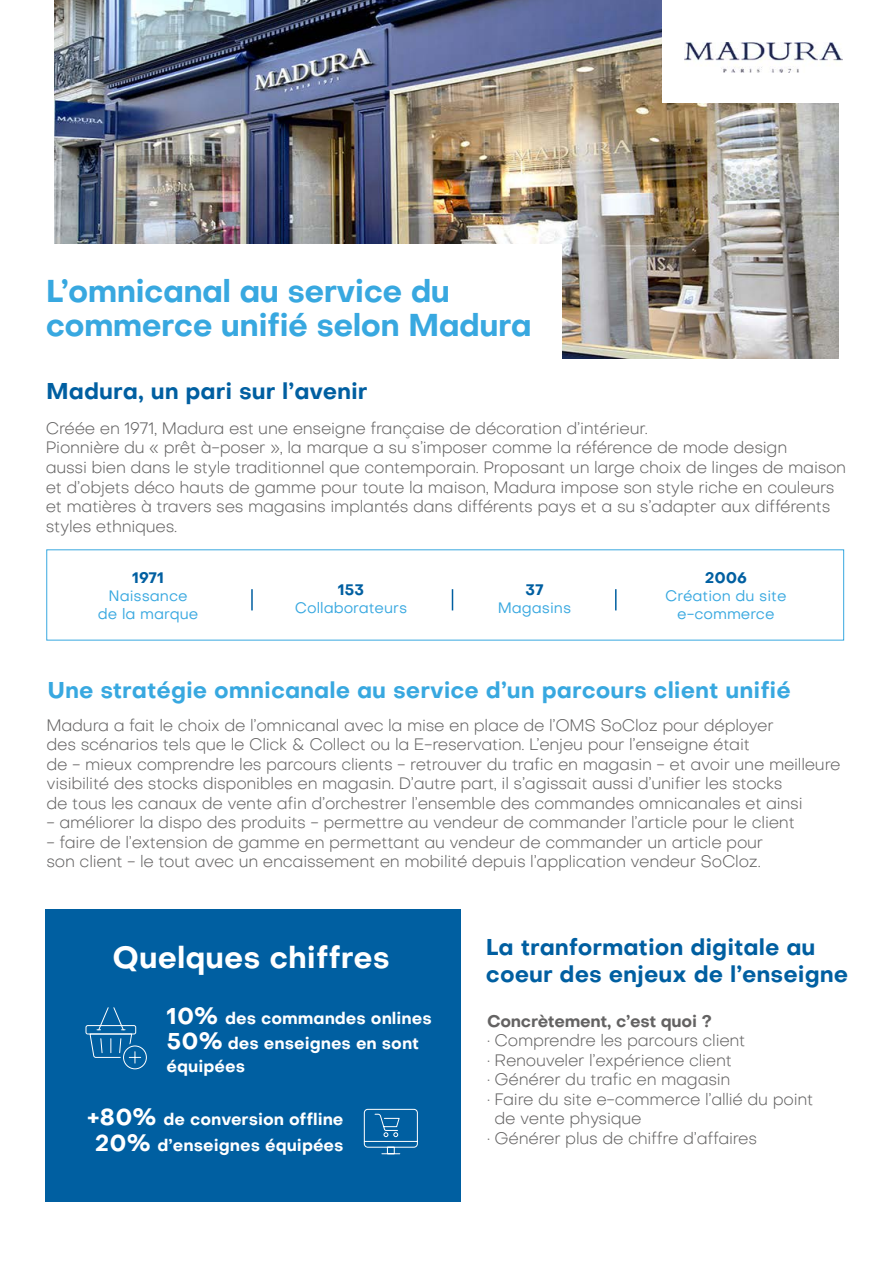
<style>
.page{position:relative;width:893px;height:1263px;background:#fff}
.page>*{position:absolute;margin:0;border:0;box-sizing:border-box;transform-origin:0 0}
.t1{font:700 31.05px/33.8px "Objectivity";letter-spacing:-.02em;color:#38a8e0}
.t2{font:700 30px "Objectivity";color:#fff}
.t3{font:700 22.5px/27px "Objectivity";color:#005fa1}
.t4{font:700 22.5px "Objectivity";color:#38a8e0}
.t5{font:300 16.5px/19.5px "Objectivity";letter-spacing:-.015em;color:#646363}
.t6{font:700 16.5px/25.5px "Objectivity";color:#fff;text-align:center}
.t7{font:700 16.5px "Objectivity";letter-spacing:-.015em;color:#646363}
.t8{font:15px/18px "Objectivity";color:#38a8e0;text-align:center}
.t9{font:700 15px "Objectivity";color:#005fa1}
.s1{font-size:22.5px}
</style>
<div class="page">
<img style="left:54px;top:0;width:785px;height:358px">
<div style="left:0;top:244px;width:561px;height:117px;background:#fff"></div>
<div style="left:662px;top:0;width:193px;height:103px;background:#fff"></div>
<hr style="left:251px;top:589px;width:2px;height:21px;background:#005fa1">
<svg style="left:452px;top:589px;width:1px;height:21px"></svg>
<hr style="left:615px;top:589px;width:2px;height:21px;background:#005fa1">
<div style="left:45px;top:909px;width:415px;height:292px;background:#005fa1"></div>
<div style="left:86px;top:1025px;width:50px;height:9px;border:1px solid #fff;border-radius:2px"></div>
<div style="left:121px;top:1043px;width:28px;height:29px;border:6px solid #005fa1;border-radius:50%"></div>
<svg style="left:89px;top:1007px;width:58px;height:63px"></svg>
<img style="left:685px;top:42px;width:157px;height:30px">
<svg style="left:363px;top:1108px;width:55px;height:46px"></svg>
<h1 class="t1" style="left:46px;top:273px;width:488px">L’omnicanal au service du commerce unifié selon Madura</h1>
<h3 class="t3" style="left:46px;top:377px;width:323px">Madura, un pari sur l’avenir</h3>
<p class="t5" style="left:46px;top:418px;width:802px">Créée en 1971, Madura est une enseigne française de décoration d’intérieur.<br>Pionnière du « prêt à-poser », la marque a su s’imposer comme la référence de mode design<br>aussi bien dans le style traditionnel que contemporain. Proposant un large choix de linges de maison et d’objets déco hauts de gamme pour toute la maison, Madura impose son style riche en couleurs et matières à travers ses magasins implantés dans différents pays et a su s’adapter aux différents styles ethniques.</p>
<p class="t9" style="left:132px;top:567px;width:33px">1971</p>
<p class="t8" style="left:98px;top:587px;width:102px">Naissance de la marque</p>
<p class="t9" style="left:338px;top:579px;width:28px">153</p>
<p class="t8" style="left:295px;top:599px;width:114px">Collaborateurs</p>
<p class="t9" style="left:526px;top:579px;width:19px">37</p>
<p class="t8" style="left:498px;top:598px;width:75px">Magasins</p>
<p class="t9" style="left:705px;top:567px;width:44px">2006</p>
<p class="t8" style="left:665px;top:587px;width:123px">Création du site e-commerce</p>
<h3 class="t4" style="left:48px;top:674px;width:745px">Une stratégie omnicanale au service d’un parcours client unifié</h3>
<p class="t5" style="left:47px;top:715px;width:795px">Madura a fait le choix de l’omnicanal avec la mise en place de l’OMS SoCloz pour déployer<br>des scénarios tels que le Click &amp; Collect ou la E-reservation. L’enjeu pour l’enseigne était<br>de - mieux comprendre les parcours clients - retrouver du trafic en magasin - et avoir une meilleure visibilité des stocks disponibles en magasin. D’autre part, il s’agissait aussi d’unifier les stocks<br>de tous les canaux de vente afin d’orchestrer l’ensemble des commandes omnicanales et ainsi</p>
<p class="t5" style="left:47px;top:813px;width:750px">- améliorer la dispo des produits - permettre au vendeur de commander l’article pour le client</p>
<p class="t5" style="left:47px;top:832px;width:718px">- faire de l’extension de gamme en permettant au vendeur de commander un article pour son client - le tout avec un encaissement en mobilité depuis l’application vendeur SoCloz.</p>
<h2 class="t2" style="left:113px;top:936px;width:279px">Quelques chiffres</h2>
<p class="t6" style="left:167px;top:1005px;width:267px;text-align:left"><span class="s1">10%</span> des commandes onlines<br><span class="s1">50%</span> des enseignes en sont</p>
<p class="t6" style="left:167px;top:1053px;width:80px">équipées</p>
<p class="t6" style="left:87px;top:1106px;width:258px"><span class="s1">+80%</span> de conversion offline<br><span class="s1">20%</span> d’enseignes équipées</p>
<h3 class="t3" style="left:486px;top:933px;width:364px">La tranformation digitale au coeur des enjeux de l’enseigne</h3>
<p class="t7" style="left:487px;top:1009px;width:227px">Concrètement, c’est quoi ?</p>
<p class="t5" style="left:487px;top:1031px;width:260px">· Comprendre les parcours client</p>
<p class="t5" style="left:487px;top:1050px;width:246px">· Renouveler l’expérience client</p>
<p class="t5" style="left:487px;top:1070px;width:245px">· Générer du trafic en magasin</p>
<p class="t5" style="left:487px;top:1089px;width:328px">· Faire du site e-commerce l’allié du point</p>
<p class="t5" style="left:495px;top:1109px;width:149px">de vente physique</p>
<p class="t5" style="left:487px;top:1128px;width:272px">· Générer plus de chiffre d’affaires</p>
</div>
